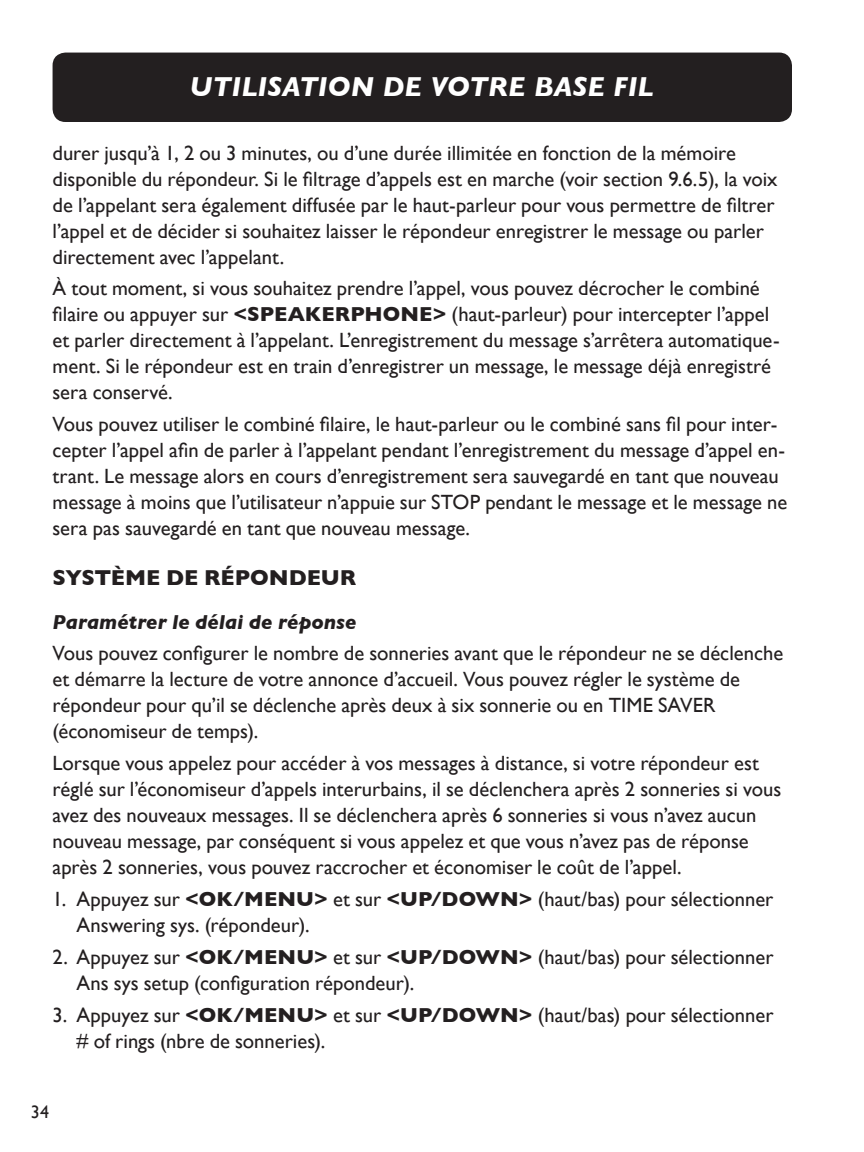
<style>
.page{position:relative;width:864px;height:1152px;background:#fff}
.page>*{position:absolute;margin:0;border:0;box-sizing:border-box;transform-origin:0 0}
.t1{font:italic 700 28px "Gill Sans";letter-spacing:-.005em;color:#fff}
.t2{font:700 22px "Gill Sans";letter-spacing:-.005em;color:#231f20}
.t3{font:20.6px/26px "Gill Sans";color:#231f20}
.t4{font:italic 700 20.6px "Gill Sans";color:#231f20}
.t5{font:18px "Gill Sans";color:#231f20}
.s1{font-weight:700}
</style>
<div class="page">
<div style="left:53px;top:53px;width:739px;height:69px;background:#231f20;border-radius:13px"></div>
<h1 class="t1" style="left:190px;top:70px;width:465px">UTILISATION DE VOTRE BASE FIL</h1>
<p class="t3" style="left:53px;top:140px;width:727px">durer jusqu’à 1, 2 ou 3 minutes, ou d’une durée illimitée en fonction de la mémoire disponible du répondeur. Si le filtrage d’appels est en marche (voir section 9.6.5), la voix de l’appelant sera également diffusée par le haut-parleur pour vous permettre de filtrer l’appel et de décider si souhaitez laisser le répondeur enregistrer le message ou parler directement avec l’appelant.</p>
<p class="t3" style="left:53px;top:275px;width:729px">À tout moment, si vous souhaitez prendre l’appel, vous pouvez décrocher le combiné filaire ou appuyer sur <span class="s1">&lt;SPEAKERPHON E&gt;</span> (haut-parleur) pour intercepter l’appel et parler directement à l’appelant. L’enregistrement du message s’arrêtera automatique&shy;ment. Si le répondeur est en train d’enregistrer un message, le message déjà enregistré sera conservé.</p>
<p class="t3" style="left:53px;top:411px;width:736px">Vous pouvez utiliser le combiné filaire, le haut-parleur ou le combiné sans fil pour inter&shy;cepter l’appel afin de parler à l’appelant pendant l’enregistrement du message d’appel en&shy;trant. Le message alors en cours d’enregistrement sera sauvegardé en tant que nouveau message à moins que l’utilisateur n’appuie sur STOP pendant le message et le message ne sera pas sauvegardé en tant que nouveau message.</p>
<p class="t2" style="left:53px;top:565px;width:254px">SYSTÈME DE RÉPONDEU</p>
<p class="t2" style="left:340px;top:565px;width:18px">R</p>
<p class="t4" style="left:53px;top:610px;width:305px">Paramétrer le délai de réponse</p>
<p class="t3" style="left:53px;top:640px;width:732px">Vous pouvez configurer le nombre de sonneries avant que le répondeur ne se déclenche et démarre la lecture de votre annonce d’accueil. Vous pouvez régler le système de répondeur pour qu’il se déclenche après deux à six sonnerie ou en TIME SAVER (économiseur de temps).</p>
<p class="t3" style="left:53px;top:750px;width:730px">Lorsque vous appelez pour accéder à vos messages à distance, si votre répondeur est réglé sur l’économiseur d’appels interurbains, il se déclenchera après 2 sonneries si vous avez des nouveaux messages. Il se déclenchera après 6 sonneries si vous n’avez aucun nouveau message, par conséquent si vous appelez et que vous n’avez pas de réponse après 2 sonneries, vous pouvez raccrocher et économiser le coût de l’appel.</p>
<p class="t3" style="left:53px;top:886px;width:427px">1. Appuyez sur <span class="s1">&lt;OK/M EN U&gt;</span> et sur <span class="s1">&lt;UP/DOWN</span></p>
<p class="t3" style="left:519px;top:886px;width:256px"><span class="s1">&gt;</span> (haut/bas) pour sélectionner</p>
<p class="t3" style="left:77px;top:912px;width:234px">Answering sys. (répondeur).</p>
<p class="t3" style="left:53px;top:944px;width:427px">2. Appuyez sur <span class="s1">&lt;OK/M EN U&gt;</span> et sur <span class="s1">&lt;UP/DOWN</span></p>
<p class="t3" style="left:519px;top:944px;width:256px"><span class="s1">&gt;</span> (haut/bas) pour sélectionner</p>
<p class="t3" style="left:77px;top:970px;width:339px">Ans sys setup (configuration répondeur).</p>
<p class="t3" style="left:53px;top:1001px;width:427px">3. Appuyez sur <span class="s1">&lt;OK/M EN U&gt;</span> et sur <span class="s1">&lt;UP/DOWN</span></p>
<p class="t3" style="left:519px;top:1001px;width:256px"><span class="s1">&gt;</span> (haut/bas) pour sélectionner</p>
<p class="t3" style="left:77px;top:1027px;width:250px"># of rings (nbre de sonneries).</p>
<p class="t5" style="left:31px;top:1101px;width:20px">34</p>
</div>
